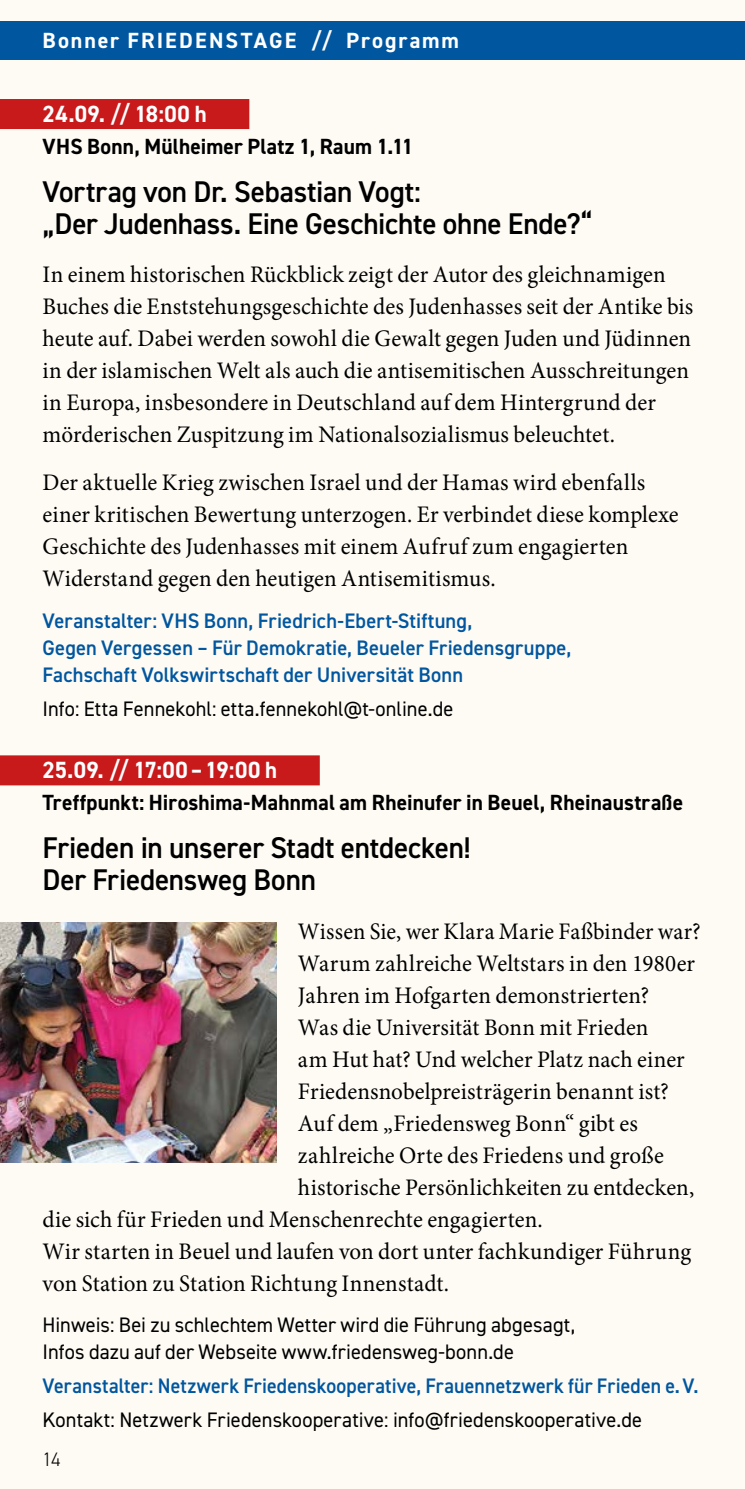
<style>
.page{position:relative;width:745px;height:1489px;background:#fff}
.page>*{position:absolute;margin:0;border:0;box-sizing:border-box;transform-origin:0 0}
.u1{font:600 30px/32px "DIN2014";letter-spacing:-.005em;color:#000}
.txt{font:23.75px/32px "Minion Pro";letter-spacing:.005em;color:#000}
.txt-2{font:23.75px "Minion Pro";letter-spacing:.005em;color:#000;scale:.95 1}
.ZeitTerminAnschnitt{font:700 23.5px "DIN2014";letter-spacing:.02em;color:#fff}
.ortTermin{font:700 22px "DIN2014";letter-spacing:.01em;color:#000}
.ortTermin-2{font:700 22px "DIN2014";letter-spacing:.095em;color:#fff}
.veranstalter_01{font:21px/27px "DIN2014";letter-spacing:.005em;color:#000}
.veranstalter_01-2{font:600 21px/27px "DIN2014";letter-spacing:.01em;color:#00569f}
.veranstalter_01-3{font:600 21px "DIN2014";letter-spacing:.01em;color:#00569f;scale:.94 1}
.veranstalter_01-4{font:300 19.5px "DIN2014";color:#000}
</style>
<div class="page">
<div style="left:0;top:0;width:744px;height:1488px;background:#fefbf4"></div>
<div style="left:0;top:21px;width:744px;height:39px;background:#00569f"></div>
<div style="left:0;top:99px;width:249px;height:30px;background:#c8191b"></div>
<div style="left:0;top:755px;width:319px;height:30px;background:#c8191b"></div>
<img style="left:0;top:922px;width:276px;height:240px">
<p class="ortTermin-2" style="left:43px;top:26px;width:418px">Bonner FRIEDENSTAGE // Programm</p>
<p class="ZeitTerminAnschnitt" style="left:43px;top:98px;width:165px">24.09. // 18:00 h</p>
<p class="ortTermin" style="left:43px;top:132px;width:372px">VHS Bonn, Mülheimer Platz 1, Raum 1.11</p>
<p class="u1" style="left:43px;top:175px;width:551px">Vortrag von Dr. Sebastian Vogt:<br>„Der Judenhass. Eine Geschichte ohne Ende?“</p>
<p class="txt" style="left:43px;top:259px;width:652px">In einem historischen Rückblick zeigt der Autor des gleichnamigen Buches die Enststehungsgeschichte des Judenhasses seit der Antike bis heute auf. Dabei werden sowohl die Gewalt gegen Juden und Jüdinnen in der islamischen Welt als auch die antisemitischen Ausschreitungen in Europa, insbesondere in Deutschland auf dem Hintergrund der mörderischen Zuspitzung im Nationalsozialismus beleuchtet.</p>
<p class="txt" style="left:43px;top:467px;width:637px">Der aktuelle Krieg zwischen Israel und der Hamas wird ebenfalls einer kritischen Bewertung unterzogen. Er verbindet diese komplexe Geschichte des Judenhasses mit einem Aufruf zum engagierten Widerstand gegen den heutigen Antisemitismus.</p>
<p class="veranstalter_01-2" style="left:43px;top:606px;width:530px">Veranstalter: VHS Bonn, Friedrich-Ebert-Stiftung,<br>Gegen Vergessen – Für Demokratie, Beueler Friedensgruppe,<br>Fachschaft Volkswirtschaft der Universität Bonn</p>
<p class="veranstalter_01" style="left:43px;top:694px;width:412px">Info: Etta Fennekohl: etta.fennekohl@t-online.de</p>
<p class="ZeitTerminAnschnitt" style="left:43px;top:754px;width:236px">25.09. // 17:00–19:00 h</p>
<p class="ortTermin" style="left:43px;top:788px;width:641px">Treffpunkt: Hiroshima-Mahnmal am Rheinufer in Beuel, Rheinaustraße</p>
<p class="u1" style="left:43px;top:831px;width:429px">Frieden in unserer Stadt entdecken!<br>Der Friedensweg Bonn</p>
<p class="txt-2" style="left:298px;top:915px;width:425px">Wissen Sie, wer Klara Marie Faßbinder war?</p>
<p class="txt" style="left:298px;top:947px;width:398px">Warum zahlreiche Weltstars in den 1980er</p>
<p class="txt" style="left:298px;top:979px;width:352px">Jahren im Hofgarten demonstrierten?</p>
<p class="txt" style="left:298px;top:1011px;width:352px">Was die Universität Bonn mit Frieden</p>
<p class="txt" style="left:298px;top:1043px;width:388px">am Hut hat? Und welcher Platz nach einer</p>
<p class="txt" style="left:298px;top:1075px;width:372px">Friedensnobelpreisträgerin benannt ist?</p>
<p class="txt" style="left:298px;top:1107px;width:341px">Auf dem „Friedensweg Bonn“ gibt es</p>
<p class="txt" style="left:298px;top:1139px;width:367px">zahlreiche Orte des Friedens und große</p>
<p class="txt" style="left:298px;top:1171px;width:397px">historische Persönlichkeiten zu entdecken,</p>
<p class="txt" style="left:43px;top:1203px;width:501px">die sich für Frieden und Menschenrechte engagierten.</p>
<p class="txt" style="left:43px;top:1235px;width:649px">Wir starten in Beuel und laufen von dort unter fachkundiger Führung</p>
<p class="txt" style="left:43px;top:1267px;width:408px">von Station zu Station Richtung Innenstadt.</p>
<p class="veranstalter_01" style="left:43px;top:1310px;width:533px">Hinweis: Bei zu schlechtem Wetter wird die Führung abgesagt,<br>Infos dazu auf der Webseite www.friedensweg-bonn.de</p>
<p class="veranstalter_01-3" style="left:43px;top:1371px;width:699px">Veranstalter: Netzwerk Friedenskooperative, Frauennetzwerk für Frieden e.V.</p>
<p class="veranstalter_01" style="left:43px;top:1405px;width:600px">Kontakt: Netzwerk Friedenskooperative: info@friedenskooperative.de</p>
<p class="veranstalter_01-4" style="left:43px;top:1447px;width:19px">14</p>
</div>
